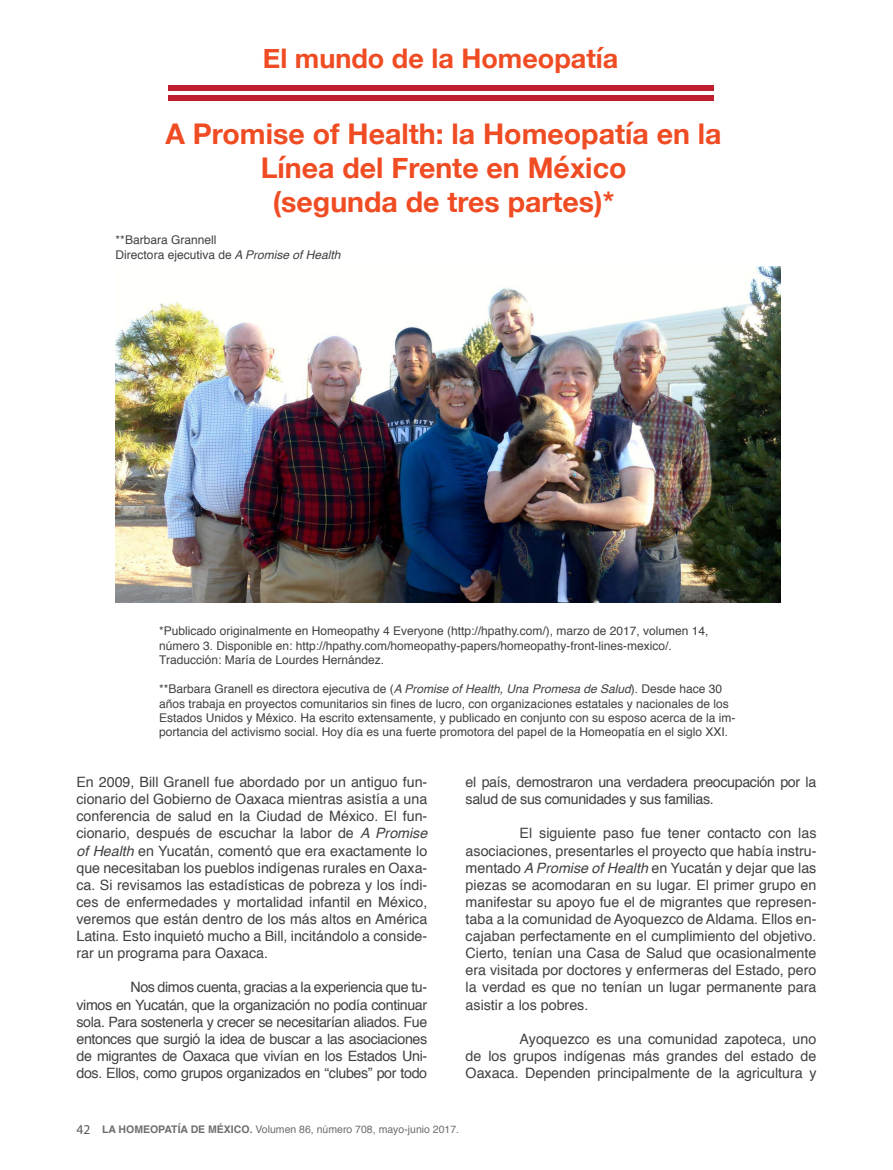
<style>
.page{position:relative;width:893px;height:1170px;background:#fff}
.page>*{position:absolute;margin:0;border:0;box-sizing:border-box;transform-origin:0 0}
.t1{font:700 28.5px/34.2px "Helvetica Neue";color:#f04c23;text-align:center}
.t2{font:700 27px "Helvetica Neue";color:#f04c23}
.t3{font:14.25px/17.1px "Helvetica";color:#414042;text-align:justify}
.t4{font:14.25px/17.1px "Helvetica";letter-spacing:-.025em;color:#414042}
.t5{font:12px/14.4px "Helvetica";color:#414042}
.t6{font:10.5px "Helvetica";color:#6d6e71}
.s1{font-style:italic}
.s2{font-family:"Myriad Pro";font-size:13.5px;color:#58595b}
.s3{font-weight:700}
</style>
<div class="page">
<div style="left:168px;top:85px;width:545px;height:6px;background:#be1e2d"></div>
<div style="left:168px;top:95px;width:545px;height:5px;background:#be1e2d"></div>
<img style="left:115px;top:266px;width:666px;height:336px">
<h2 class="t2" style="left:263px;top:37px;width:357px">El mundo de la Homeopatía</h2>
<h1 class="t1" style="left:165px;top:117px;width:558px">A Promise of Health: la Homeopatía en la<br>Línea del Frente en México<br>(segunda de tres partes)*</h1>
<p class="t5" style="left:116px;top:233px;width:226px">**Barbara Grannell<br>Directora ejecutiva de <span class="s1">A Promise of Health</span></p>
<p class="t5" style="left:159px;top:624px;width:551px">*Publicado originalmente en Homeopathy 4 Everyone (http://hpathy.com/), marzo de 2017, volumen 14, número 3. Disponible en: http://hpathy.com/homeopathy-papers/homeopathy-front-lines-mexico/.<br>Traducción: María de Lourdes Hernández.</p>
<p class="t5" style="left:159px;top:682px;width:578px">**Barbara Granell es directora ejecutiva de (<span class="s1">A Promise of Health, Una Promesa de Salud</span>). Desde hace 30 años trabaja en proyectos comunitarios sin fines de lucro, con organizaciones estatales y nacionales de los Estados Unidos y México. Ha escrito extensamente, y publicado en conjunto con su esposo acerca de la im&shy;portancia del activismo social. Hoy día es una fuerte promotora del papel de la Homeopatía en el siglo XXI.</p>
<p class="t3" style="left:76px;top:774px;width:352px">En 2009, Bill Granell fue abordado por un antiguo fun&shy;cionario del Gobierno de Oaxaca mientras asistía a una conferencia de salud en la Ciudad de México. El fun&shy;cionario, después de escuchar la labor de <span class="s1">A Promise of Health</span> en Yucatán, comentó que era exactamente lo que necesitaban los pueblos indígenas rurales en Oaxa&shy;ca. Si revisamos las estadísticas de pobreza y los índi&shy;ces de enfermedades y mortalidad infantil en México, veremos que están dentro de los más altos en América Latina. Esto inquietó mucho a Bill, incitándolo a conside&shy;rar un programa para Oaxaca.</p>
<p class="t3" style="left:76px;top:979px;width:352px;text-indent:54px">Nos dimos cuenta, gracias a la experiencia que tu&shy;vimos en Yucatán, que la organización no podía continuar sola. Para sostenerla y crecer se necesitarían aliados. Fue entonces que surgió la idea de buscar a las asociaciones de migrantes de Oaxaca que vivían en los Estados Uni&shy;dos. Ellos, como grupos organizados en “clubes” por todo</p>
<p class="t4" style="left:466px;top:774px;width:352px">el país, demostraron una verdadera preocupación por la salud de sus comunidades y sus familias.</p>
<p class="t3" style="left:466px;top:825px;width:352px;text-indent:54px">El siguiente paso fue tener contacto con las asociaciones, presentarles el proyecto que había instru&shy;mentado <span class="s1">A Promise of Health</span> en Yucatán y dejar que las piezas se acomodaran en su lugar. El primer grupo en manifestar su apoyo fue el de migrantes que represen&shy;taba a la comunidad de Ayoquezco de Aldama. Ellos en&shy;cajaban perfectamente en el cumplimiento del objetivo.<br>Cierto, tenían una Casa de Salud que ocasionalmente era visitada por doctores y enfermeras del Estado, pero la verdad es que no tenían un lugar permanente para asistir a los pobres.</p>
<p class="t3" style="left:466px;top:1030px;width:352px;text-indent:54px">Ayoquezco es una comunidad zapoteca, uno de los grupos indígenas más grandes del estado de Oaxaca. Dependen principalmente de la agricultura y</p>
<p class="t6" style="left:76px;top:1120px;width:384px"><span class="s2">42</span> <span class="s3">LA HOMEOPATÍA DE MÉXICO.</span> Volumen 86, número 708, mayo-junio 2017.</p>
</div>
